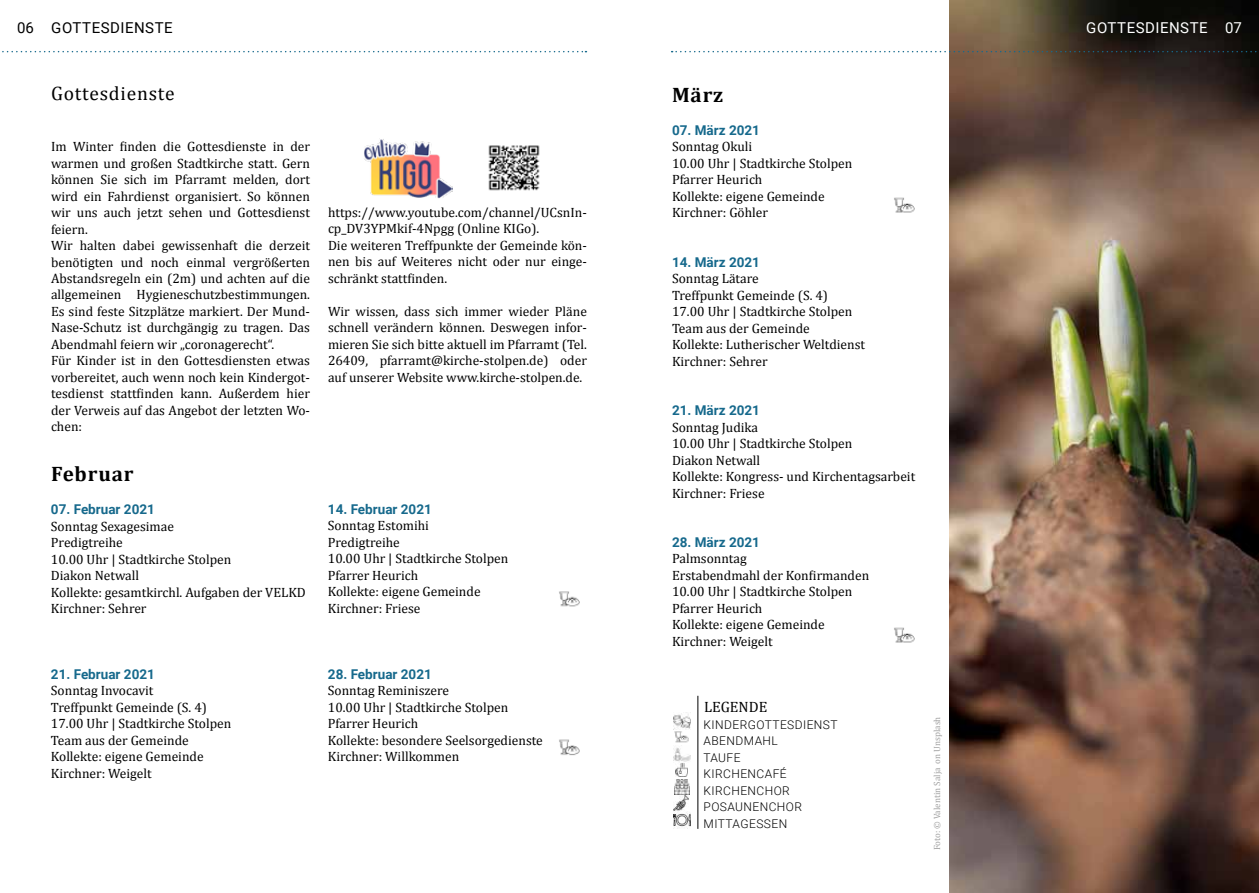
<style>
.page{position:relative;width:1259px;height:893px;background:#fff}
.page>*{position:absolute;margin:0;border:0;box-sizing:border-box;transform-origin:0 0}
.t1{font:700 21px "Cambria";letter-spacing:.04em;color:#000}
.t2{font:19.5px "Cambria";letter-spacing:.04em;color:#000}
.t3{font:15px "Roboto";letter-spacing:.035em;color:#000}
.t4{font:15px "Roboto";letter-spacing:.035em;color:#fff}
.t5{font:15px "Cambria";color:#000}
.t6{font:13.5px/16.5px "Cambria";color:#000}
.t7{font:700 13.5px "Roboto";color:#16698c}
.t8{font:300 12px/16.5px "Roboto";letter-spacing:.035em;color:#000}
.t9{font:9px "Cambria";color:#a0a0a0}
</style>
<div class="page">
<img style="left:559px;top:591px;width:21px;height:16px">
<img style="left:559px;top:739px;width:21px;height:17px">
<img style="left:894px;top:197px;width:21px;height:16px">
<img style="left:894px;top:627px;width:21px;height:16px">
<img style="left:949px;top:0;width:310px;height:893px">
<hr style="left:697px;top:696px;width:1px;height:133px;background:#000">
<img style="left:673px;top:712px;width:17px;height:31px">
<svg style="left:675px;top:763px;width:13px;height:13px"></svg>
<img style="left:673px;top:779px;width:17px;height:48px">
<img style="left:673px;top:745px;width:17px;height:17px">
<img style="left:488px;top:145px;width:52px;height:46px">
<img style="left:364px;top:138px;width:88px;height:61px">
<svg style="left:2px;top:51px;width:584px;height:1px"></svg>
<svg style="left:671px;top:51px;width:588px;height:1px"></svg>
<p class="t3" style="left:17px;top:17px;width:157px">06 GOTTESDIENSTE</p>
<p class="t4" style="left:1086px;top:17px;width:157px">GOTTESDIENSTE 07</p>
<h2 class="t2" style="left:51px;top:82px;width:125px">Gottesdienste</h2>
<h1 class="t1" style="left:672px;top:82px;width:53px">März</h1>
<p class="t6" style="left:51px;top:138px;width:260px">Im Winter finden die Gottesdienste in der warmen und großen Stadtkirche statt. Gern können Sie sich im Pfarramt melden, dort wird ein Fahrdienst organisiert. So können wir uns auch jetzt sehen und Gottesdienst feiern.<br>Wir halten dabei gewissenhaft die derzeit benötigten und noch einmal vergrößerten Abstandsregeln ein (2m) und achten auf die allgemeinen Hygieneschutzbestimmungen.<br>Es sind feste Sitzplätze markiert. Der Mund-Nase-Schutz ist durchgängig zu tragen. Das Abendmahl feiern wir „coronagerecht“.<br>Für Kinder ist in den Gottesdiensten etwas vorbereitet, auch wenn noch kein Kindergot&shy;tesdienst stattfinden kann. Außerdem hier der Verweis auf das Angebot der letzten Wo&shy;chen:</p>
<h1 class="t1" style="left:51px;top:461px;width:84px">Februar</h1>
<p class="t7" style="left:51px;top:500px;width:105px">07. Februar 2021</p>
<p class="t6" style="left:51px;top:518px;width:256px">Sonntag Sexagesimae<br>Predigtreihe<br>10.00 Uhr | Stadtkirche Stolpen<br>Diakon Netwall<br>Kollekte: gesamtkirchl. Aufgaben der VELKD<br>Kirchner: Sehrer</p>
<p class="t6" style="left:328px;top:204px;width:260px">https://www.youtube.com/channel/UCsnIn&shy;cp_DV3YPMkif-4Npgg (Online KIGo).<br>Die weiteren Treffpunkte der Gemeinde kön&shy;nen bis auf Weiteres nicht oder nur einge&shy;schränkt stattfinden.</p>
<p class="t6" style="left:328px;top:303px;width:260px;text-align:justify">Wir wissen, dass sich immer wieder Pläne schnell verändern können. Deswegen infor&shy;mieren Sie sich bitte aktuell im Pfarramt (Tel.<br>26409, pfarramt@kirche-stolpen.de) oder auf unserer Website www.kirche-stolpen.de.</p>
<p class="t7" style="left:328px;top:500px;width:105px">14. Februar 2021</p>
<p class="t6" style="left:328px;top:517px;width:182px">Sonntag Estomihi<br>Predigtreihe<br>10.00 Uhr | Stadtkirche Stolpen<br>Pfarrer Heurich<br>Kollekte: eigene Gemeinde<br>Kirchner: Friese</p>
<p class="t7" style="left:51px;top:665px;width:105px">21. Februar 2021</p>
<p class="t6" style="left:51px;top:682px;width:182px">Sonntag Invocavit<br>Treffpunkt Gemeinde (S. 4)<br>17.00 Uhr | Stadtkirche Stolpen<br>Team aus der Gemeinde<br>Kollekte: eigene Gemeinde<br>Kirchner: Weigelt</p>
<p class="t7" style="left:328px;top:665px;width:105px">28. Februar 2021</p>
<p class="t6" style="left:328px;top:682px;width:216px">Sonntag Reminiszere<br>10.00 Uhr | Stadtkirche Stolpen<br>Pfarrer Heurich<br>Kollekte: besondere Seelsorgedienste<br>Kirchner: Willkommen</p>
<p class="t7" style="left:672px;top:120px;width:90px">07. März 2021</p>
<p class="t6" style="left:672px;top:138px;width:182px">Sonntag Okuli<br>10.00 Uhr | Stadtkirche Stolpen<br>Pfarrer Heurich<br>Kollekte: eigene Gemeinde<br>Kirchner: Göhler</p>
<p class="t7" style="left:672px;top:252px;width:90px">14. März 2021</p>
<p class="t6" style="left:672px;top:270px;width:194px">Sonntag Lätare<br>Treffpunkt Gemeinde (S. 4)<br>17.00 Uhr | Stadtkirche Stolpen<br>Team aus der Gemeinde<br>Kollekte: Lutherischer Weltdienst<br>Kirchner: Sehrer</p>
<p class="t7" style="left:672px;top:401px;width:90px">21. März 2021</p>
<p class="t6" style="left:672px;top:419px;width:245px">Sonntag Judika<br>10.00 Uhr | Stadtkirche Stolpen<br>Diakon Netwall<br>Kollekte: Kongress- und Kirchentagsarbeit<br>Kirchner: Friese</p>
<p class="t7" style="left:672px;top:533px;width:90px">28. März 2021</p>
<p class="t6" style="left:672px;top:551px;width:199px">Palmsonntag<br>Erstabendmahl der Konfirmanden<br>10.00 Uhr | Stadtkirche Stolpen<br>Pfarrer Heurich<br>Kollekte: eigene Gemeinde<br>Kirchner: Weigelt</p>
<p class="t5" style="left:704px;top:698px;width:65px">LEGENDE</p>
<p class="t8" style="left:703px;top:716px;width:136px">KINDERGOTTESDIENST<br>ABENDMAHL<br>TAUFE<br>KIRCHENCAFÉ<br>KIRCHENCHOR<br>POSAUNENCHOR<br>MITTAGESSEN</p>
<p class="t9" style="left:931px;top:850px;width:135px;rotate:-90deg">Foto: © Valentin Salja on Unsplash</p>
</div>
